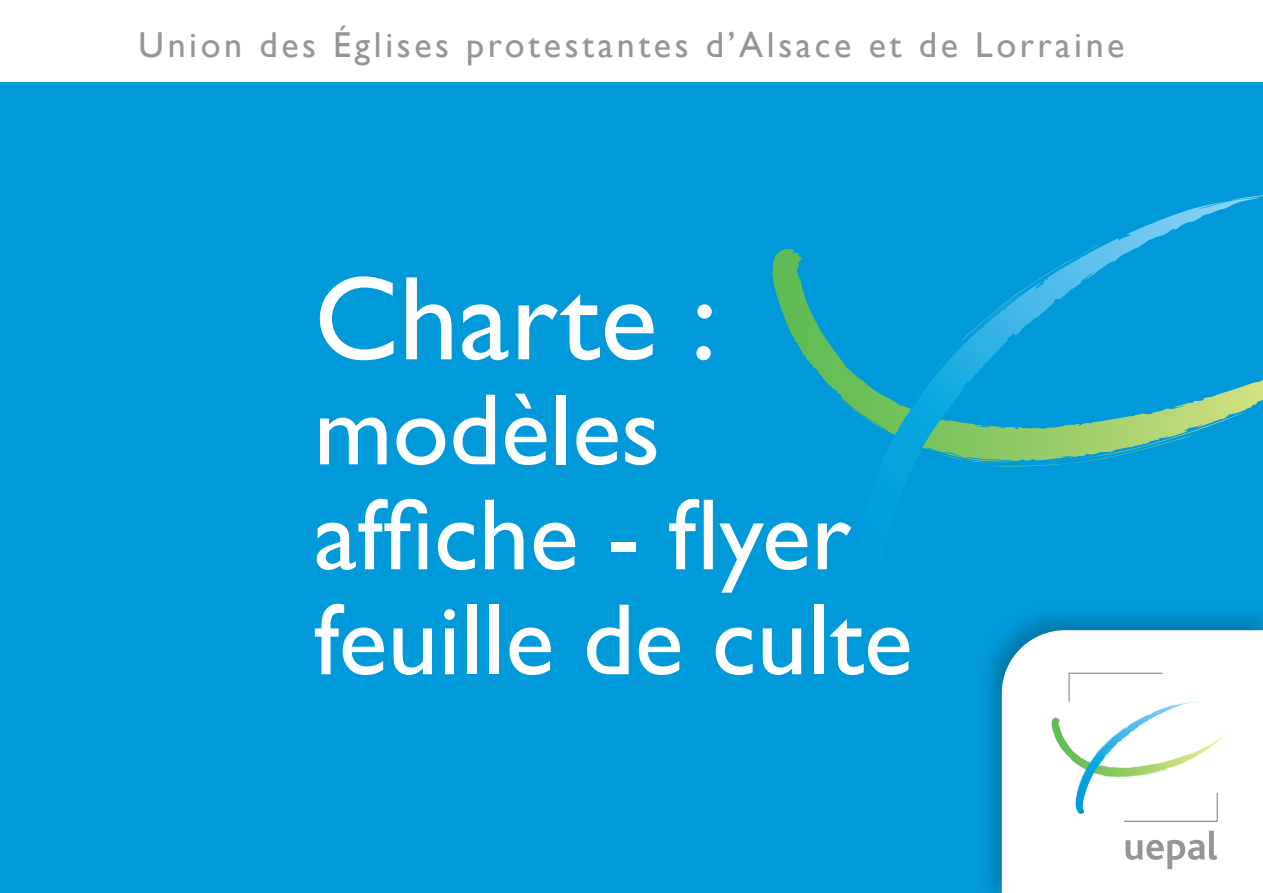
<style>
.page{position:relative;width:1263px;height:893px;background:#fff}
.page>*{position:absolute;margin:0;border:0;box-sizing:border-box;transform-origin:0 0}
.t1{font:120px "Gill Sans";color:#fff}
.t2{font:102px/105px "Gill Sans";color:#fff}
.t3{font:36px "Gill Sans";letter-spacing:.1em;color:#939598}
</style>
<div class="page">
<div style="left:0;top:82px;width:1263px;height:811px;background:#0099da"></div>
<img style="left:987px;top:614px;width:276px;height:279px">
<div style="left:1002px;top:630px;width:261px;height:263px;background:#fff"></div>
<svg style="left:1051px;top:672px;width:179px;height:151px;background:#eff7f5"></svg>
<svg style="left:1125px;top:831px;width:92px;height:38px;background:#dededf"></svg>
<svg style="left:1242px;top:195px;width:21px;height:3px"></svg>
<svg style="left:772px;top:249px;width:86px;height:154px"></svg>
<svg style="left:847px;top:403px;width:11px;height:10px"></svg>
<svg style="left:858px;top:198px;width:401px;height:269px"></svg>
<p class="t3" style="left:139px;top:24px;width:987px">Union des Églises protestantes d’Alsace et de Lorraine</p>
<h1 class="t1" style="left:314px;top:249px;width:405px">Charte :</h1>
<h2 class="t2" style="left:314px;top:379px;width:600px">modèles affiche - flyer feuille de culte</h2>
</div>
